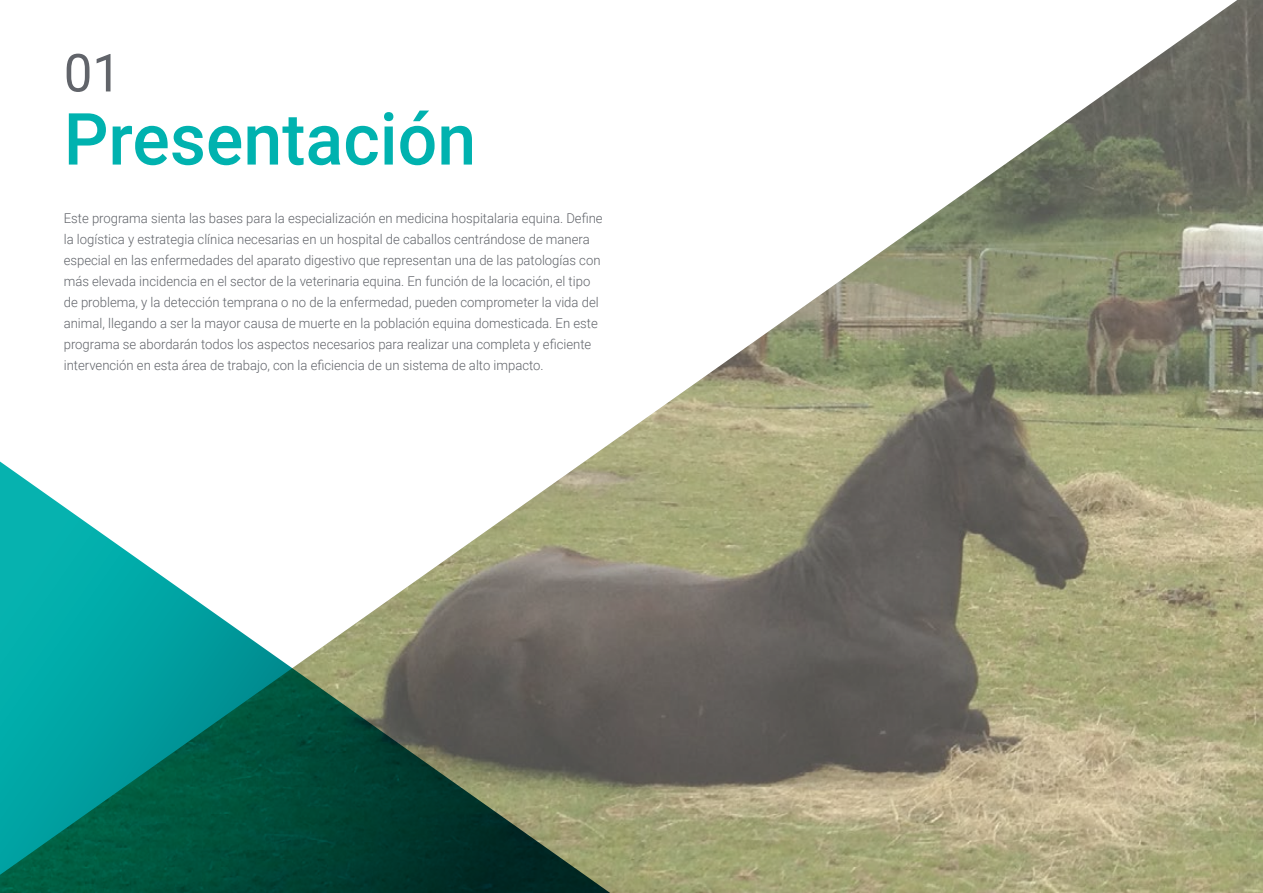
<style>
.page{position:relative;width:1263px;height:893px;background:#fff}
.page>*{position:absolute;margin:0;border:0;box-sizing:border-box;transform-origin:0 0}
.t1{font:500 72px "Roboto";color:#00b2af}
.t2{font:52.5px "Roboto";color:#61646a}
.t3{font:300 13.5px/21px "Roboto";color:#61646a}
</style>
<div class="page">
<img style="left:606px;top:0;width:657px;height:893px">
<svg style="left:0;top:446px;width:640px;height:447px"></svg>
<h2 class="t2" style="left:64px;top:36px;width:59px">01</h2>
<h1 class="t1" style="left:64px;top:89px;width:414px">Presentación</h1>
<p class="t3" style="left:64px;top:207px;width:540px">Este programa sienta las bases para la especialización en medicina hospitalaria equina. Define la logística y estrategia clínica necesarias en un hospital de caballos centrándose de manera especial en las enfermedades del aparato digestivo que representan una de las patologías con más elevada incidencia en el sector de la veterinaria equina. En función de la locación, el tipo de problema, y la detección temprana o no de la enfermedad, pueden comprometer la vida del animal, llegando a ser la mayor causa de muerte en la población equina domesticada. En este programa se abordarán todos los aspectos necesarios para realizar una completa y eficiente intervención en esta área de trabajo, con la eficiencia de un sistema de alto impacto.</p>
</div>
